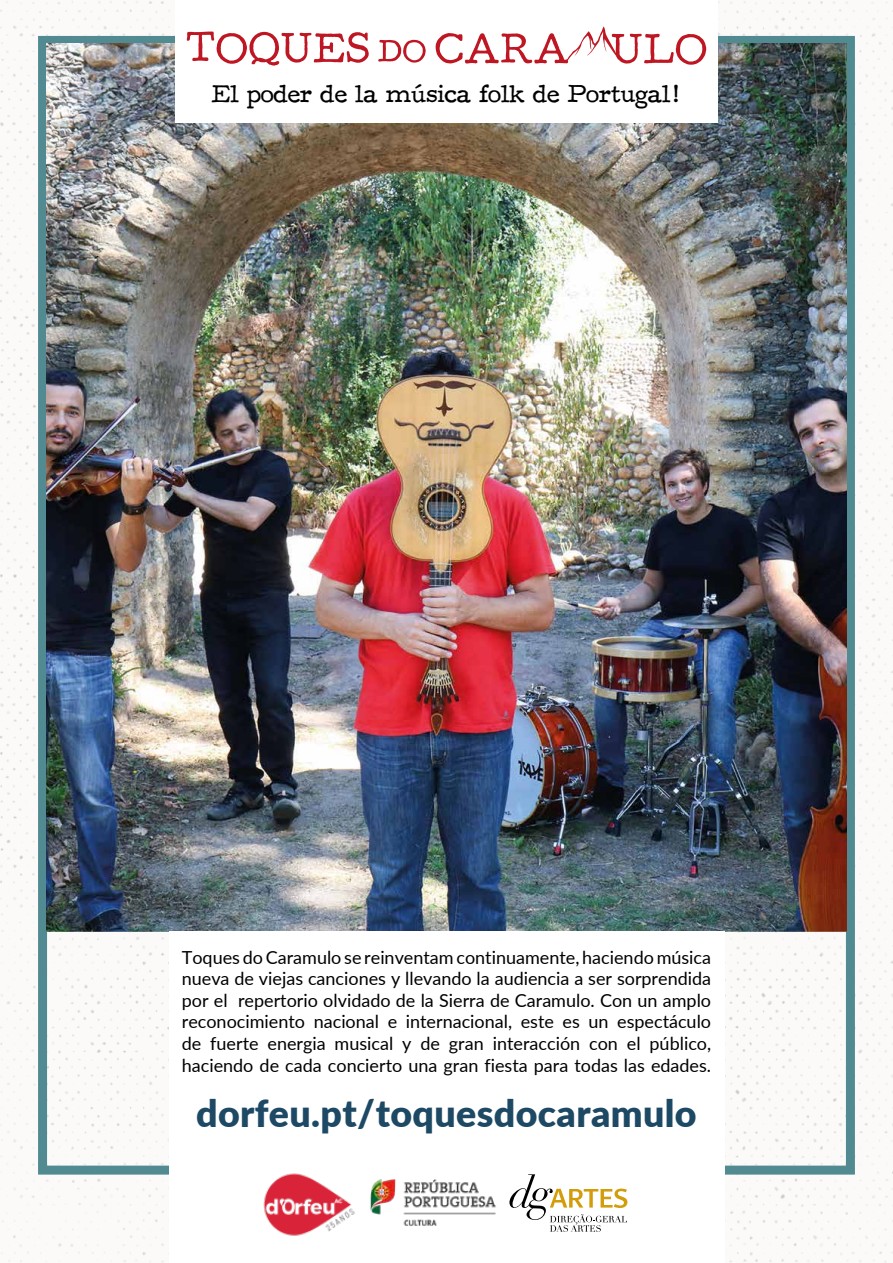
<style>
.page{position:relative;width:893px;height:1263px;background:#fff}
.page>*{position:absolute;margin:0;border:0;box-sizing:border-box;transform-origin:0 0}
.t1{font:900 37.5px "Lato";letter-spacing:.01em;color:#1d4965}
.t2{font:25.5px "F25 Executive";letter-spacing:-.03em;color:#000}
.t3{font:18px/21.6px "Lato";color:#000;text-align:justify}
</style>
<div class="page">
<img style="left:0;top:1px;width:893px;height:1262px">
<div style="left:38px;top:36px;width:817px;height:1138px;border:9px solid #518a91"></div>
<img style="left:47px;top:44px;width:799px;height:887px">
<div style="left:169px;top:931px;width:555px;height:332px;background:#fff"></div>
<div style="left:175px;top:0;width:543px;height:122px;background:#fff"></div>
<svg style="left:187px;top:31px;width:182px;height:35px"></svg>
<svg style="left:378px;top:39px;width:48px;height:24px"></svg>
<svg style="left:436px;top:26px;width:270px;height:39px"></svg>
<img style="left:370px;top:1179px;width:126px;height:47px">
<img style="left:263px;top:1173px;width:92px;height:63px">
<svg style="left:509px;top:1174px;width:118px;height:58px"></svg>
<h2 class="t2" style="left:212px;top:78px;width:471px">El poder de la música folk de Portugal!</h2>
<p class="t3" style="left:182px;top:945px;width:531px">Toques do Caramulo se reinventam continuamente, haciendo música nueva de viejas canciones y llevando la audiencia a ser sorprendida por el repertorio olvidado de la Sierra de Caramulo. Con un amplo reconocimiento nacional e internacional, este es un espectáculo de fuerte energia musical y de gran interacción con el público, haciendo de cada concierto una gran fiesta para todas las edades.</p>
<h1 class="t1" style="left:196px;top:1085px;width:502px">dorfeu.pt/toquesdocaramulo</h1>
</div>
